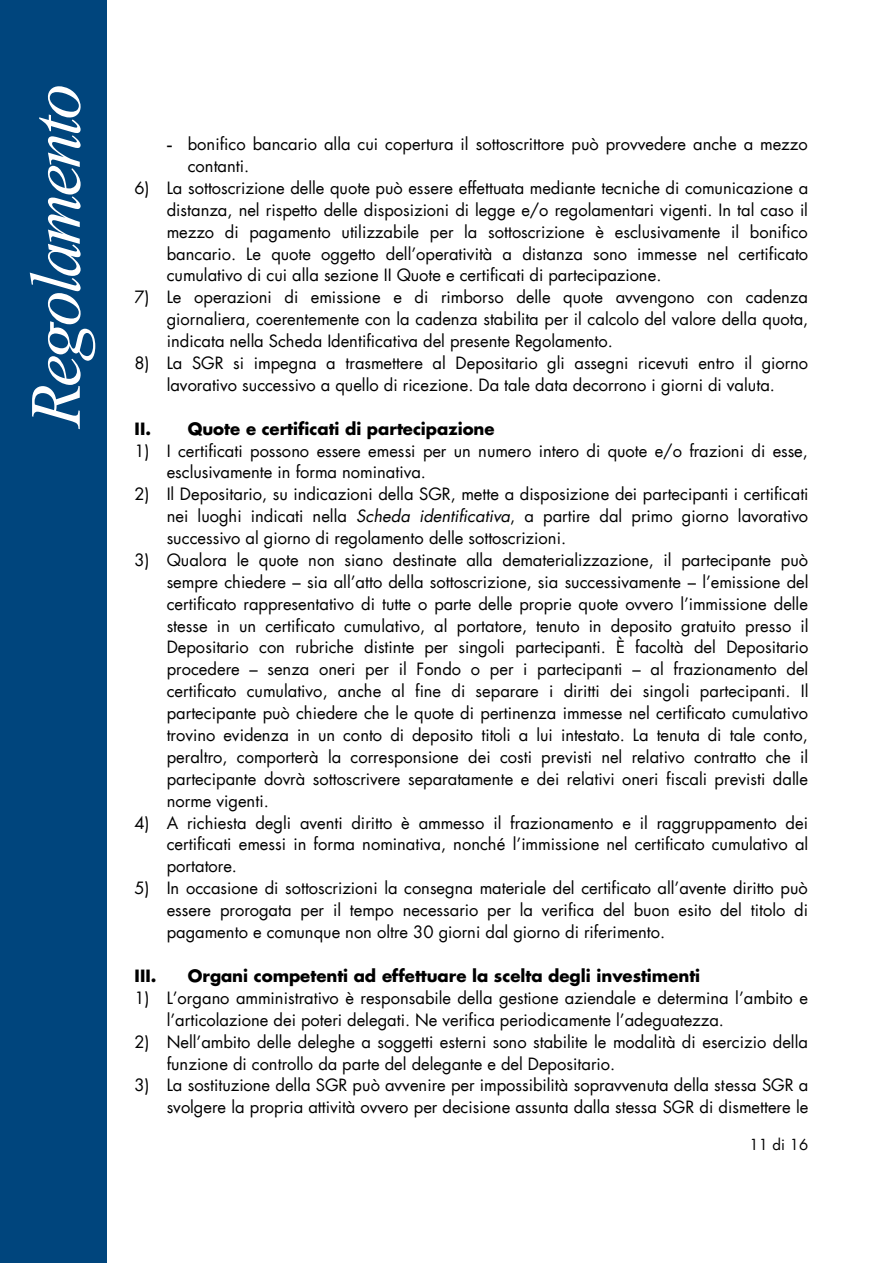
<style>
.page{position:relative;width:893px;height:1263px;background:#fff}
.page>*{position:absolute;margin:0;border:0;box-sizing:border-box;transform-origin:0 0}
.t1{font:italic 72px "Times New Roman";letter-spacing:-.05em;color:#fff}
.t2{font:16.5px/21.9px "Futura LT";color:#000;text-align:justify}
.t3{font:700 16.5px "Futura LT";color:#000}
.t4{font:15px "Futura LT";color:#000}
.s1{font-family:"Times New Roman";font-weight:700}
.s2{font-style:italic}
</style>
<div class="page">
<div style="left:0;top:0;width:106px;height:1263px;background:#00457d"></div>
<h1 class="t1" style="left:6px;top:428px;width:345px;rotate:-90deg">Regolamento</h1>
<p class="t2" style="left:188px;top:133px;width:622px;text-indent:-21px"><span class="s1">-</span> bonifico bancario alla cui copertura il sottoscrittore può provvedere anche a mezzo contanti.</p>
<p class="t2" style="left:167px;top:177px;width:643px;text-indent:-32px">6) La sottoscrizione delle quote può essere effettuata mediante tecniche di comunicazione a distanza, nel rispetto delle disposizioni di legge e/o regolamentari vigenti. In tal caso il mezzo di pagamento utilizzabile per la sottoscrizione è esclusivamente il bonifico bancario. Le quote oggetto dell’operatività a distanza sono immesse nel certificato cumulativo di cui alla sezione II Quote e certificati di partecipazione.</p>
<p class="t2" style="left:167px;top:286px;width:643px;text-indent:-32px">7) Le operazioni di emissione e di rimborso delle quote avvengono con cadenza giornaliera, coerentemente con la cadenza stabilita per il calcolo del valore della quota, indicata nella Scheda Identificativa del presente Regolamento.</p>
<p class="t2" style="left:135px;top:352px;width:675px;text-align:center">8) La SGR si impegna a trasmettere al Depositario gli assegni ricevuti entro il giorno lavorativo successivo a quello di ricezione. Da tale data decorrono i giorni di valuta.</p>
<p class="t3" style="left:135px;top:418px;width:362px">II. Quote e certificati di partecipazione</p>
<p class="t2" style="left:167px;top:440px;width:643px;text-indent:-32px">1) I certificati possono essere emessi per un numero intero di quote e/o frazioni di esse, esclusivamente in forma nominativa.</p>
<p class="t2" style="left:167px;top:484px;width:643px;text-indent:-32px">2) Il Depositario, su indicazioni della SGR, mette a disposizione dei partecipanti i certificati nei luoghi indicati nella <span class="s2">Scheda identificativa</span>, a partire dal primo giorno lavorativo successivo al giorno di regolamento delle sottoscrizioni.</p>
<p class="t2" style="left:167px;top:549px;width:643px;text-indent:-32px">3) Qualora le quote non siano destinate alla dematerializzazione, il partecipante può sempre chiedere – sia all’atto della sottoscrizione, sia successivamente – l’emissione del certificato rappresentativo di tutte o parte delle proprie quote ovvero l’immissione delle stesse in un certificato cumulativo, al portatore, tenuto in deposito gratuito presso il Depositario con rubriche distinte per singoli partecipanti. È facoltà del Depositario procedere – senza oneri per il Fondo o per i partecipanti – al frazionamento del certificato cumulativo, anche al fine di separare i diritti dei singoli partecipanti. Il partecipante può chiedere che le quote di pertinenza immesse nel certificato cumulativo trovino evidenza in un conto di deposito titoli a lui intestato. La tenuta di tale conto, peraltro, comporterà la corresponsione dei costi previsti nel relativo contratto che il partecipante dovrà sottoscrivere separatamente e dei relativi oneri fiscali previsti dalle norme vigenti.</p>
<p class="t2" style="left:167px;top:812px;width:643px;text-indent:-32px">4) A richiesta degli aventi diritto è ammesso il frazionamento e il raggruppamento dei certificati emessi in forma nominativa, nonché l’immissione nel certificato cumulativo al portatore.</p>
<p class="t2" style="left:167px;top:877px;width:643px;text-indent:-32px">5) In occasione di sottoscrizioni la consegna materiale del certificato all’avente diritto può essere prorogata per il tempo necessario per la verifica del buon esito del titolo di pagamento e comunque non oltre 30 giorni dal giorno di riferimento.</p>
<p class="t3" style="left:135px;top:965px;width:23px">III.</p>
<p class="t3" style="left:188px;top:965px;width:514px">Organi competenti ad effettuare la scelta degli investimenti</p>
<p class="t2" style="left:167px;top:987px;width:643px;text-indent:-32px">1) L’organo amministrativo è responsabile della gestione aziendale e determina l’ambito e l’articolazione dei poteri delegati. Ne verifica periodicamente l’adeguatezza.</p>
<p class="t2" style="left:167px;top:1031px;width:643px;text-indent:-32px">2) Nell’ambito delle deleghe a soggetti esterni sono stabilite le modalità di esercizio della funzione di controllo da parte del delegante e del Depositario.</p>
<p class="t2" style="left:135px;top:1074px;width:675px;text-align:right">3) La sostituzione della SGR può avvenire per impossibilità sopravvenuta della stessa SGR a svolgere la propria attività ovvero per decisione assunta dalla stessa SGR di dismettere le</p>
<p class="t4" style="left:749px;top:1135px;width:60px">11 di 16</p>
</div>
